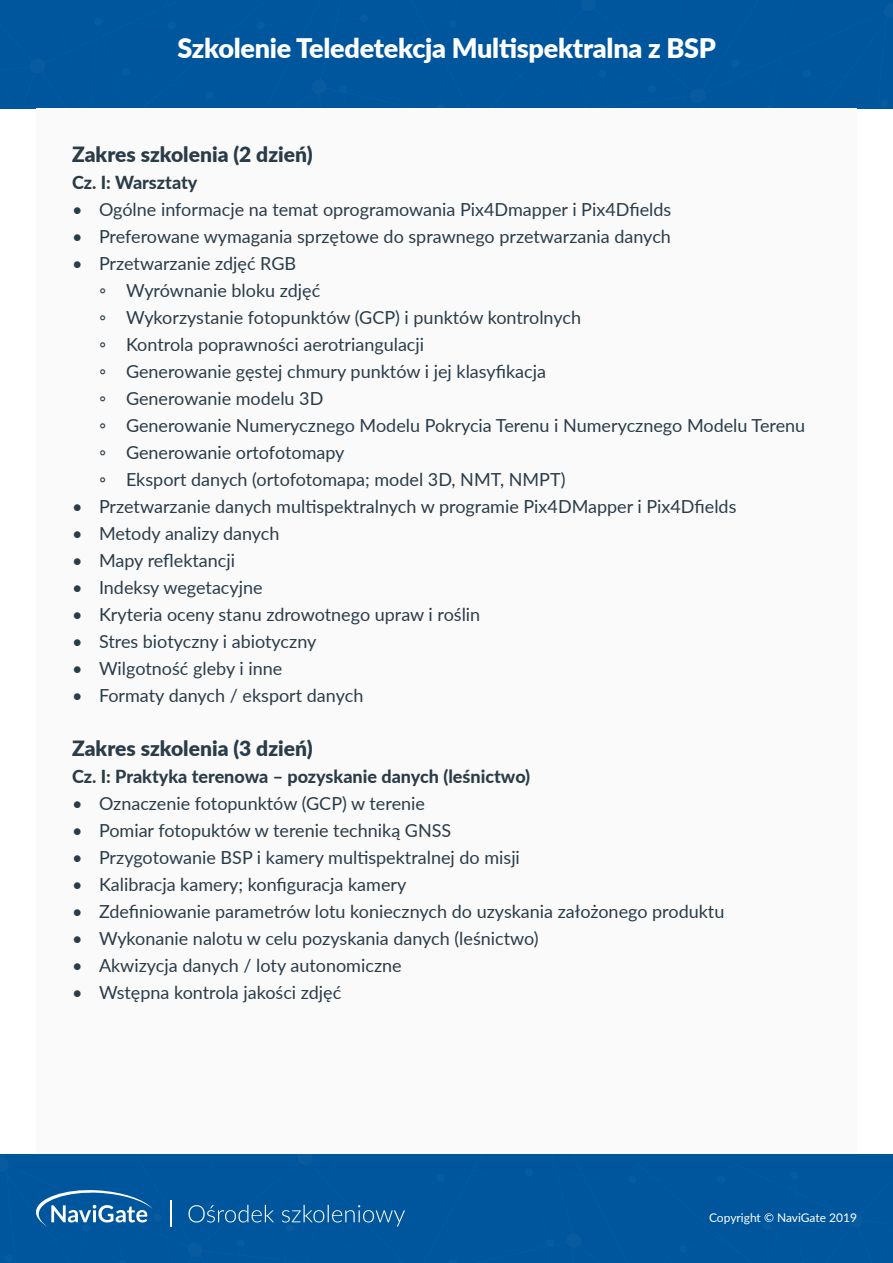
<style>
.page{position:relative;width:893px;height:1263px;background:#fff}
.page>*{position:absolute;margin:0;border:0;box-sizing:border-box;transform-origin:0 0}
.t1{font:900 27px "Lato";letter-spacing:-.01em;color:#fff}
.t2{font:900 21px "Lato";color:#2b3c49}
.t3{font:18px/27px "Lato";color:#2b3c49}
.t4{font:800 18px "Lato";color:#2b3c49}
.t5{font:12px "Lato";color:#fff}
</style>
<div class="page">
<div style="left:0;top:0;width:368px;height:109px;background:#00569d"></div>
<div style="left:368px;top:0;width:525px;height:109px;background:#00569d"></div>
<svg style="left:366px;top:0;width:16px;height:15px"></svg>
<svg style="left:731px;top:60px;width:8px;height:7px"></svg>
<div style="left:36px;top:109px;width:821px;height:1045px;background:#fafafa"></div>
<div style="left:525px;top:1154px;width:368px;height:109px;background:#00569d"></div>
<div style="left:0;top:1154px;width:525px;height:109px;background:#00569d"></div>
<svg style="left:511px;top:1154px;width:15px;height:15px"></svg>
<svg style="left:170px;top:1200px;width:1px;height:27px"></svg>
<svg style="left:36px;top:1188px;width:126px;height:39px"></svg>
<svg style="left:189px;top:1205px;width:216px;height:21px"></svg>
<h1 class="t1" style="left:178px;top:28px;width:540px">Szkolenie Teledetekcja Multispektralna z BSP</h1>
<p class="t2" style="left:72px;top:138px;width:242px">Zakres szkolenia (2 dzień)</p>
<p class="t4" style="left:72px;top:169px;width:127px">Cz. I: Warsztaty</p>
<p class="t3" style="left:72px;top:195px;width:601px">• Ogólne informacje na temat oprogramowania Pix4Dmapper i Pix4Dfields</p>
<p class="t3" style="left:72px;top:222px;width:600px">• Preferowane wymagania sprzętowe do sprawnego przetwarzania danych</p>
<p class="t3" style="left:99px;top:249px;width:708px;text-indent:-27px">• Przetwarzanie zdjęć RGB<br>◦ Wyrównanie bloku zdjęć<br>◦ Wykorzystanie fotopunktów (GCP) i punktów kontrolnych<br>◦ Kontrola poprawności aerotriangulacji<br>◦ Generowanie gęstej chmury punktów i jej klasyfikacja<br>◦ Generowanie modelu 3D<br>◦ Generowanie Numerycznego Modelu Pokrycia Terenu i Numerycznego Modelu Terenu ◦ Generowanie ortofotomapy<br>◦ Eksport danych (ortofotomapa; model 3D, NMT, NMPT)</p>
<p class="t3" style="left:72px;top:492px;width:666px">• Przetwarzanie danych multispektralnych w programie Pix4DMapper i Pix4Dfields</p>
<p class="t3" style="left:72px;top:519px;width:209px">• Metody analizy danych</p>
<p class="t3" style="left:72px;top:546px;width:165px">• Mapy reflektancji</p>
<p class="t3" style="left:72px;top:573px;width:192px">• Indeksy wegetacyjne</p>
<p class="t3" style="left:72px;top:600px;width:410px">• Kryteria oceny stanu zdrowotnego upraw i roślin</p>
<p class="t3" style="left:72px;top:627px;width:246px">• Stres biotyczny i abiotyczny</p>
<p class="t3" style="left:72px;top:654px;width:212px">• Wilgotność gleby i inne</p>
<p class="t3" style="left:72px;top:681px;width:293px">• Formaty danych / eksport danych</p>
<p class="t2" style="left:72px;top:732px;width:242px">Zakres szkolenia (3 dzień)</p>
<p class="t4" style="left:72px;top:763px;width:460px">Cz. I: Praktyka terenowa – pozyskanie danych (leśnictwo)</p>
<p class="t3" style="left:72px;top:789px;width:355px">• Oznaczenie fotopunktów (GCP) w terenie</p>
<p class="t3" style="left:72px;top:816px;width:381px">• Pomiar fotopuktów w terenie techniką GNSS</p>
<p class="t3" style="left:72px;top:843px;width:449px">• Przygotowanie BSP i kamery multispektralnej do misji</p>
<p class="t3" style="left:72px;top:870px;width:336px">• Kalibracja kamery; konfiguracja kamery</p>
<p class="t3" style="left:72px;top:897px;width:654px">• Zdefiniowanie parametrów lotu koniecznych do uzyskania założonego produktu</p>
<p class="t3" style="left:72px;top:924px;width:468px">• Wykonanie nalotu w celu pozyskania danych (leśnictwo)</p>
<p class="t3" style="left:72px;top:951px;width:331px">• Akwizycja danych / loty autonomiczne</p>
<p class="t3" style="left:72px;top:978px;width:271px">• Wstępna kontrola jakości zdjęć</p>
<p class="t5" style="left:709px;top:1209px;width:149px">Copyright © NaviGate 2019</p>
</div>
